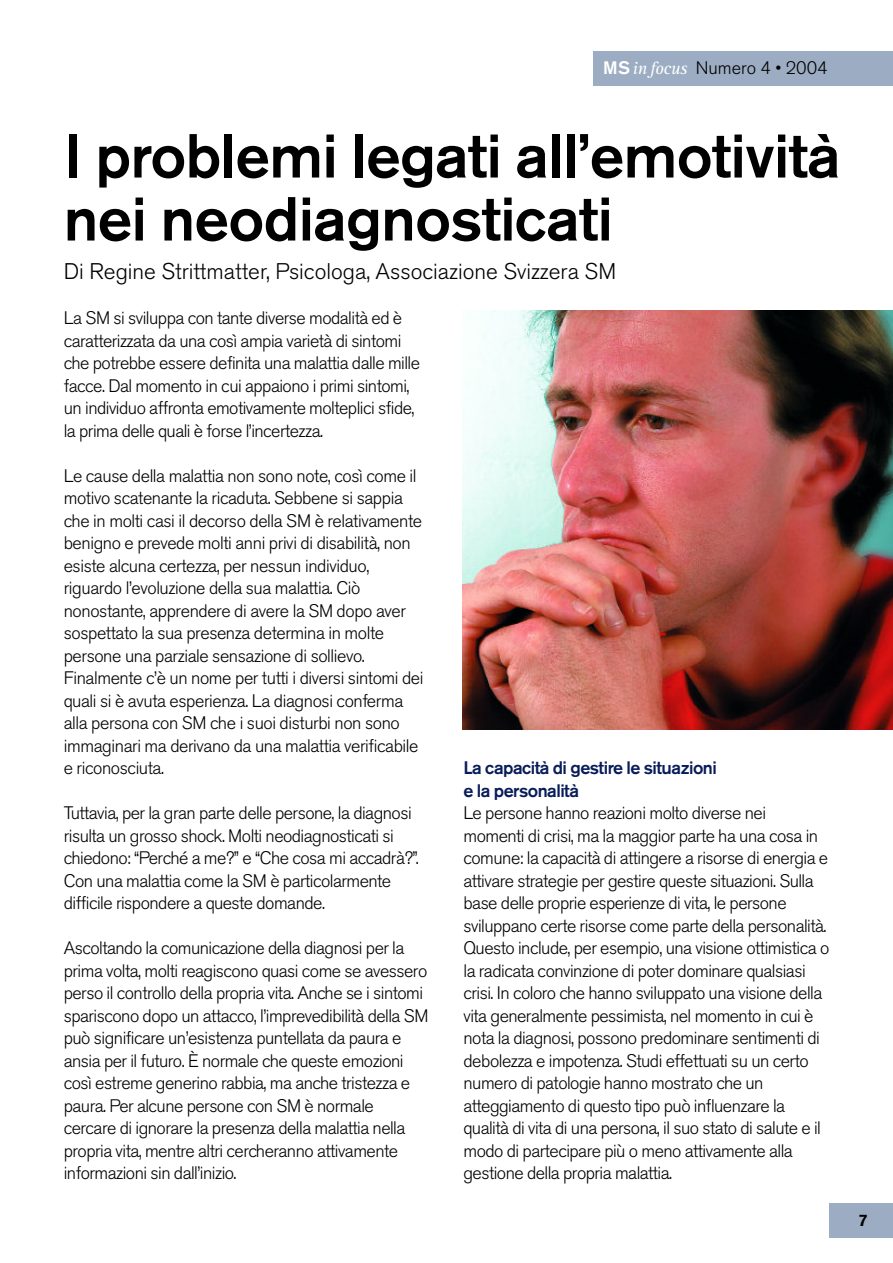
<style>
.page{position:relative;width:893px;height:1263px;background:#fff}
.page>*{position:absolute;margin:0;border:0;box-sizing:border-box;transform-origin:0 0}
.t1{font:500 61.5px/63px "Akzidenz Grotesk BE";letter-spacing:-.01em;color:#000}
.t2{font:300 22.5px "Akzidenz Grotesk BE";color:#000}
.t3{font:300 18px/22.5px "Akzidenz Grotesk BE";letter-spacing:-.03em;color:#000}
.t4{font:500 18px/22.5px "Akzidenz Grotesk BE";letter-spacing:-.03em;color:#091c5a}
.t5{font:300 18px "Akzidenz Grotesk BE";color:#000}
.t6{font:500 16.5px "Akzidenz Grotesk BE";color:#000}
.s1{font-weight:500;color:#fff}
.s2{font-family:"Rotis Serif";font-weight:400;font-style:italic;color:#fff}
</style>
<div class="page">
<div style="left:594px;top:51px;width:299px;height:34px;background:#9cacc2"></div>
<div style="left:829px;top:1204px;width:64px;height:34px;background:#9cacc2"></div>
<img style="left:463px;top:310px;width:430px;height:419px">
<p class="t5" style="left:603px;top:60px;width:226px"><span class="s1">MS</span><span class="s2">infocus</span> Numero 4 • 2004</p>
<h1 class="t1" style="left:64px;top:129px;width:778px">I problemi legati all’emotività nei neodiagnosticati</h1>
<p class="t2" style="left:64px;top:262px;width:554px">Di Regine Strittmatter, Psicologa, Associazione Svizzera SM</p>
<p class="t3" style="left:64px;top:308px;width:358px">La SM si sviluppa con tante diverse modalità ed è caratterizzata da una così ampia varietà di sintomi che potrebbe essere definita una malattia dalle mille facce. Dal momento in cui appaiono i primi sintomi, un individuo affronta emotivamente molteplici sfide, la prima delle quali è forse l’incertezza.</p>
<p class="t3" style="left:64px;top:465px;width:361px">Le cause della malattia non sono note, così come il motivo scatenante la ricaduta. Sebbene si sappia che in molti casi il decorso della SM è relativamente benigno e prevede molti anni privi di disabilità, non esiste alcuna certezza, per nessun individuo, riguardo l’evoluzione della sua malattia. Ciò nonostante, apprendere di avere la SM dopo aver sospettato la sua presenza determina in molte persone una parziale sensazione di sollievo.<br>Finalmente c’è un nome per tutti i diversi sintomi dei quali si è avuta esperienza. La diagnosi conferma alla persona con SM che i suoi disturbi non sono immaginari ma derivano da una malattia verificabile e riconosciuta.</p>
<p class="t3" style="left:64px;top:803px;width:356px">Tuttavia, per la gran parte delle persone, la diagnosi risulta un grosso shock. Molti neodiagnosticati si chiedono: “Perché a me?” e “Che cosa mi accadrà?”.<br>Con una malattia come la SM è particolarmente difficile rispondere a queste domande.</p>
<p class="t3" style="left:64px;top:938px;width:366px">Ascoltando la comunicazione della diagnosi per la prima volta, molti reagiscono quasi come se avessero perso il controllo della propria vita. Anche se i sintomi spariscono dopo un attacco, l’imprevedibilità della SM può significare un’esistenza puntellata da paura e ansia per il futuro. È normale che queste emozioni così estreme generino rabbia, ma anche tristezza e paura. Per alcune persone con SM è normale cercare di ignorare la presenza della malattia nella propria vita, mentre altri cercheranno attivamente informazioni sin dall’inizio.</p>
<p class="t4" style="left:463px;top:758px;width:255px">La capacità di gestire le situazioni e la personalità</p>
<p class="t3" style="left:463px;top:803px;width:367px">Le persone hanno reazioni molto diverse nei momenti di crisi, ma la maggior parte ha una cosa in comune: la capacità di attingere a risorse di energia e attivare strategie per gestire queste situazioni. Sulla base delle proprie esperienze di vita, le persone sviluppano certe risorse come parte della personalità.<br>Questo include, per esempio, una visione ottimistica o la radicata convinzione di poter dominare qualsiasi crisi. In coloro che hanno sviluppato una visione della vita generalmente pessimista, nel momento in cui è nota la diagnosi, possono predominare sentimenti di debolezza e impotenza. Studi effettuati su un certo numero di patologie hanno mostrato che un atteggiamento di questo tipo può influenzare la qualità di vita di una persona, il suo stato di salute e il modo di partecipare più o meno attivamente alla gestione della propria malattia.</p>
<p class="t6" style="left:858px;top:1215px;width:11px">7</p>
</div>
